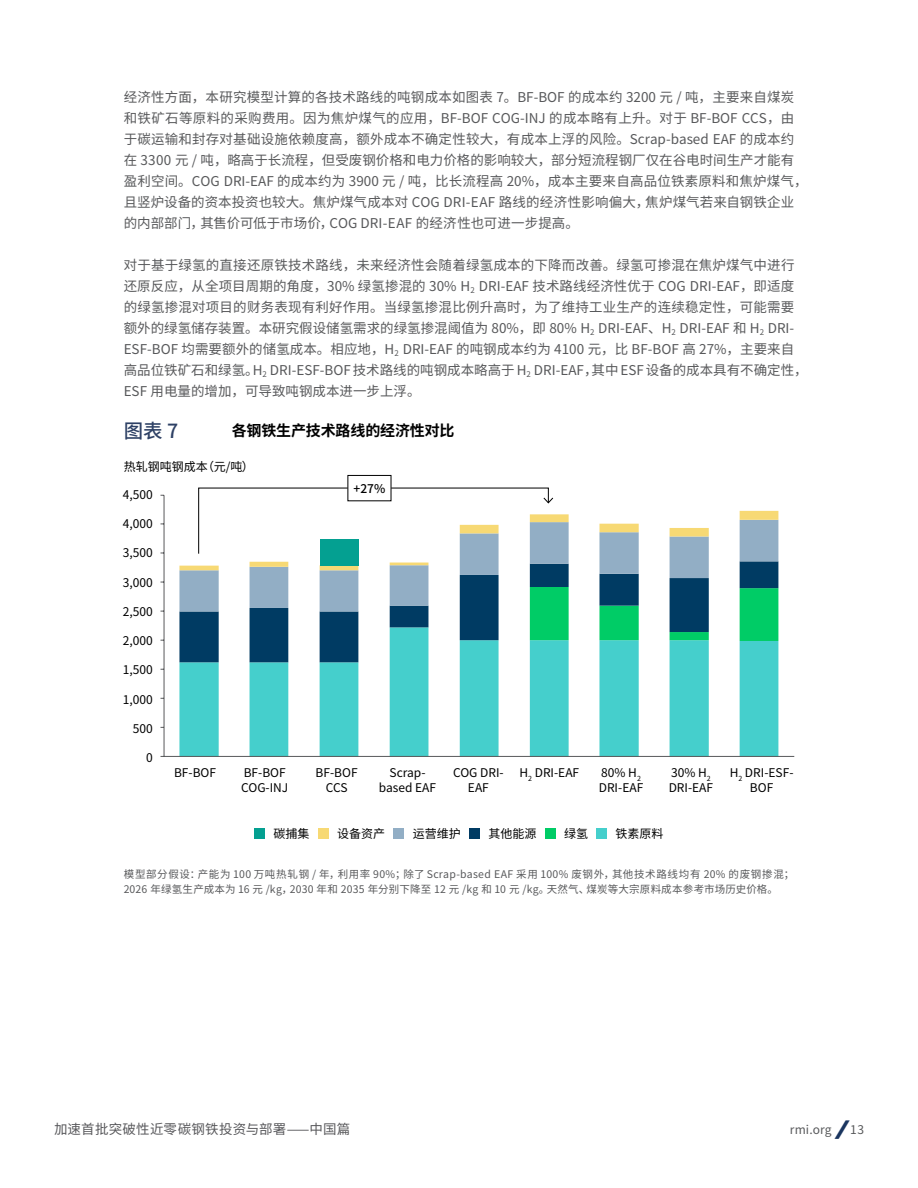
<style>
.page{position:relative;width:918px;height:1188px;background:#fff}
.page>*{position:absolute;margin:0;border:0;box-sizing:border-box;transform-origin:0 0}
.t1{font:500 19.5px "Noto Sans CJ Ksc";color:#2e4165}
.t2{font:700 15px "Noto Sans CJ Ksc";letter-spacing:-.01em;color:#000}
.t3{font:13.5px/21px "Noto Sans CJ Ksc";letter-spacing:.005em;color:#58595b}
.t4{font:13.5px "Noto Sans CJ Ksc";letter-spacing:.015em;color:#58585b}
.t5{font:12px/15px "Noto Sans CJ Ksc";color:#000;text-align:center}
.t6{font:12px "Noto Sans CJ Ksc";letter-spacing:.015em;color:#58595b}
.t7{font:500 12px "Noto Sans CJ Ksc";color:#000}
.t8{font:10.5px/15px "Noto Sans CJ Ksc";letter-spacing:.03em;color:#58595b}
.s1{font-family:"Interstate";font-weight:900;font-style:italic;font-size:21px;color:#1a355f}
</style>
<div class="page">
<div style="left:348px;top:475px;width:43px;height:26px;border:1px solid #000"></div>
<div style="left:254px;top:828px;width:11px;height:11px;background:#04a091"></div>
<div style="left:318px;top:828px;width:11px;height:11px;background:#f7d974"></div>
<div style="left:394px;top:828px;width:10px;height:11px;background:#92aec5"></div>
<div style="left:469px;top:828px;width:11px;height:11px;background:#003b63"></div>
<div style="left:545px;top:828px;width:11px;height:11px;background:#0c6"></div>
<div style="left:597px;top:828px;width:10px;height:11px;background:#45cfcc"></div>
<svg style="left:179px;top:662px;width:599px;height:94px;fill:#45cfcc"></svg>
<svg style="left:179px;top:611px;width:599px;height:51px"></svg>
<svg style="left:179px;top:570px;width:599px;height:41px"></svg>
<svg style="left:179px;top:488px;width:599px;height:82px"></svg>
<div style="left:320px;top:539px;width:38px;height:26px;background:#04a091"></div>
<hr style="left:164px;top:495px;width:1px;height:261px;background:#58595b">
<hr style="left:164px;top:756px;width:630px;height:1px;background:#58595b">
<p class="t3" style="left:124px;top:87px;width:685px">经济性方面，本研究模型计算的各技术路线的吨钢成本如图表 7。BF-BOF 的成本约 3200 元 / 吨，主要来自煤炭和铁矿石等原料的采购费用。因为焦炉煤气的应用，BF-BOF COG-INJ 的成本略有上升。对于 BF-BOF CCS，由于碳运输和封存对基础设施依赖度高，额外成本不确定性较大，有成本上浮的风险。Scrap-based EAF 的成本约在 3300 元 / 吨，略高于长流程，但受废钢价格和电力价格的影响较大，部分短流程钢厂仅在谷电时间生产才能有盈利空间。COG DRI-EAF 的成本约为 3900 元 / 吨，比长流程高 20%，成本主要来自高品位铁素原料和焦炉煤气，且竖炉设备的资本投资也较大。焦炉煤气成本对 COG DRI-EAF 路线的经济性影响偏大，焦炉煤气若来自钢铁企业的内部部门，其售价可低于市场价，COG DRI-EAF 的经济性也可进一步提高。</p>
<p class="t3" style="left:124px;top:255px;width:686px">对于基于绿氢的直接还原铁技术路线，未来经济性会随着绿氢成本的下降而改善。绿氢可掺混在焦炉煤气中进行还原反应，从全项目周期的角度，30% 绿氢掺混的 30% H<sub>2</sub> DRI-EAF 技术路线经济性优于 COG DRI-EAF，即适度的绿氢掺混对项目的财务表现有利好作用。当绿氢掺混比例升高时，为了维持工业生产的连续稳定性，可能需要额外的绿氢储存装置。本研究假设储氢需求的绿氢掺混阈值为 80%，即 80% H<sub>2</sub> DRI-EAF、H<sub>2</sub> DRI-EAF 和 H<sub>2</sub> DRI-ESF-BOF 均需要额外的储氢成本。相应地，H<sub>2</sub> DRI-EAF 的吨钢成本约为 4100 元，比 BF-BOF 高 27%，主要来自高品位铁矿石和绿氢。H<sub>2</sub> DRI-ESF-BOF 技术路线的吨钢成本略高于 H<sub>2</sub> DRI-EAF，其中 ESF 设备的成本具有不确定性，ESF 用电量的增加，可导致吨钢成本进一步上浮。</p>
<h1 class="t1" style="left:124px;top:420px;width:56px">图表 7</h1>
<p class="t2" style="left:232px;top:422px;width:224px">各钢铁生产技术路线的经济性对比</p>
<p class="t5" style="left:124px;top:460px;width:132px">热轧钢吨钢成本（元/吨）</p>
<p class="t5" style="left:123px;top:487px;width:31px">4,500</p>
<p class="t5" style="left:123px;top:517px;width:31px">4,000</p>
<p class="t5" style="left:123px;top:546px;width:31px">3,500</p>
<p class="t5" style="left:123px;top:575px;width:31px">3,000</p>
<p class="t5" style="left:123px;top:604px;width:31px">2,500</p>
<p class="t5" style="left:123px;top:634px;width:31px">2,000</p>
<p class="t5" style="left:123px;top:663px;width:31px">1,500</p>
<p class="t5" style="left:123px;top:692px;width:31px">1,000</p>
<p class="t5" style="left:133px;top:721px;width:21px">500</p>
<p class="t5" style="left:146px;top:751px;width:8px">0</p>
<p class="t7" style="left:354px;top:482px;width:33px">+27%</p>
<p class="t5" style="left:174px;top:766px;width:44px">BF-BOF</p>
<p class="t5" style="left:241px;top:766px;width:49px;text-align:left">BF-BOF<br>COG-INJ</p>
<p class="t5" style="left:316px;top:766px;width:44px">BF-BOF<br>CCS</p>
<p class="t5" style="left:379px;top:766px;width:59px">Scrap&shy;based EAF</p>
<p class="t5" style="left:453px;top:766px;width:52px">COG DRI-<br>EAF</p>
<p class="t5" style="left:519px;top:766px;width:61px">H<sub>2</sub> DRI-EAF</p>
<p class="t5" style="left:599px;top:766px;width:46px;text-align:left">80% H<sub>2<br></sub>DRI-EAF</p>
<p class="t5" style="left:669px;top:766px;width:46px;text-align:left">30% H<sub>2<br></sub>DRI-EAF</p>
<p class="t5" style="left:730px;top:766px;width:65px">H<sub>2</sub> DRI-ESF-<br>BOF</p>
<p class="t5" style="left:273px;top:827px;width:37px">碳捕集</p>
<p class="t5" style="left:337px;top:827px;width:49px">设备资产</p>
<p class="t5" style="left:413px;top:827px;width:49px">运营维护</p>
<p class="t5" style="left:488px;top:827px;width:49px">其他能源</p>
<p class="t5" style="left:564px;top:827px;width:25px">绿氢</p>
<p class="t5" style="left:616px;top:827px;width:49px">铁素原料</p>
<p class="t8" style="left:124px;top:866px;width:672px">模型部分假设：产能为 100 万吨热轧钢 / 年，利用率 90%；除了 Scrap-based EAF 采用 100% 废钢外，其他技术路线均有 20% 的废钢掺混；<br>2026 年绿氢生产成本为 16 元 /kg，2030 年和 2035 年分别下降至 12 元 /kg 和 10 元 /kg。天然气、煤炭等大宗原料成本参考市场历史价格。</p>
<p class="t4" style="left:54px;top:1121px;width:298px">加速首批突破性近零碳钢铁投资与部署——中国篇</p>
<p class="t6" style="left:790px;top:1123px;width:76px">rmi.org <span class="s1">/</span>13</p>
</div>
